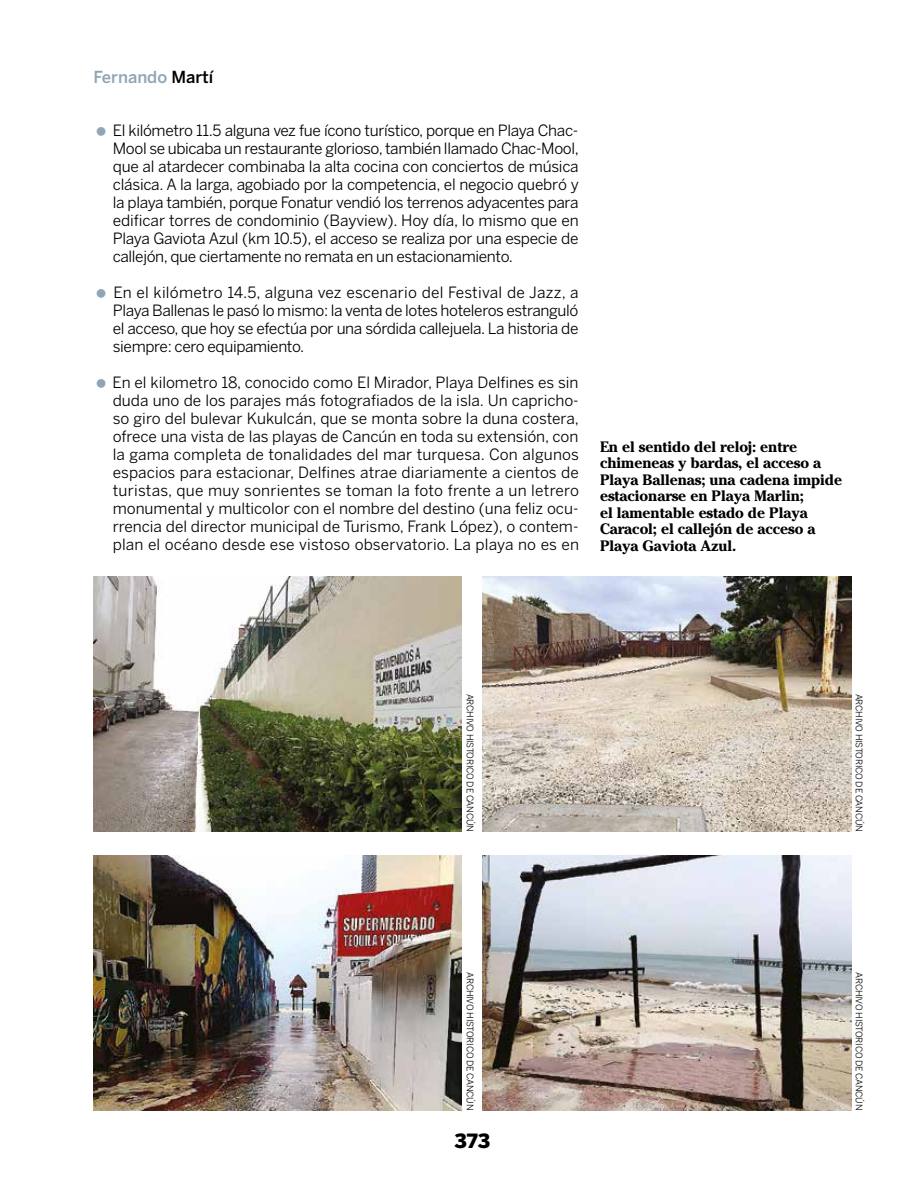
<style>
.page{position:relative;width:915px;height:1191px;background:#fff}
.page>*{position:absolute;margin:0;border:0;box-sizing:border-box;transform-origin:0 0}
.t1{font:900 19.5px "Benton Sans";color:#000}
.t2{font:500 16.5px "Benton Sans";color:#90a5b5}
.t3{font:15.45px/18px "Benton Sans";letter-spacing:-.025em;color:#000;text-align:justify}
.t4{font:700 15px/16.5px "Cheltenham Std";letter-spacing:-.01em;color:#000}
.t5{font:9px "Benton Sans";letter-spacing:-.025em;color:#000}
.s1{color:#000}
</style>
<div class="page">
<img style="left:94px;top:855px;width:367px;height:255px">
<img style="left:94px;top:577px;width:367px;height:255px">
<img style="left:483px;top:855px;width:367px;height:255px">
<img style="left:483px;top:577px;width:367px;height:255px">
<p class="t2" style="left:94px;top:67px;width:121px">Fernando <span class="s1">Martí</span></p>
<p class="t3" style="left:113px;top:121px;width:467px">El kilómetro 11.5 alguna vez fue ícono turístico, porque en Playa Chac-Mool se ubicaba un restaurante glorioso, también llamado Chac-Mool, que al atardecer combinaba la alta cocina con conciertos de música clásica. A la larga, agobiado por la competencia, el negocio quebró y la playa también, porque Fonatur vendió los terrenos adyacentes para edificar torres de condominio (Bayview). Hoy día, lo mismo que en Playa Gaviota Azul (km 10.5), el acceso se realiza por una especie de callejón, que ciertamente no remata en un estacionamiento.</p>
<p class="t3" style="left:113px;top:283px;width:467px">En el kilómetro 14.5, alguna vez escenario del Festival de Jazz, a Playa Ballenas le pasó lo mismo: la venta de lotes hoteleros estranguló el acceso, que hoy se efectúa por una sórdida callejuela. La historia de siempre: cero equipamiento.</p>
<p class="t3" style="left:112px;top:373px;width:468px">En el kilometro 18, conocido como El Mirador, Playa Delfines es sin duda uno de los parajes más fotografiados de la isla. Un capricho&shy;so giro del bulevar Kukulcán, que se monta sobre la duna costera, ofrece una vista de las playas de Cancún en toda su extensión, con la gama completa de tonalidades del mar turquesa. Con algunos espacios para estacionar, Delfines atrae diariamente a cientos de turistas, que muy sonrientes se toman la foto frente a un letrero monumental y multicolor con el nombre del destino (una feliz ocu&shy;rrencia del director municipal de Turismo, Frank López), o contem&shy;plan el océano desde ese vistoso observatorio. La playa no es en</p>
<p class="t4" style="left:600px;top:438px;width:243px">En el sentido del reloj: entre chimeneas y bardas, el acceso a<br>Playa Ballenas; una cadena impide estacionarse en Playa Marlin;<br>el lamentable estado de Playa<br>Caracol; el callejón de acceso a<br>Playa Gaviota Azul.</p>
<p class="t5" style="left:475px;top:693px;width:140px;rotate:90deg">ARCHIVO HISTORICO DE CANCÚN</p>
<p class="t5" style="left:864px;top:693px;width:140px;rotate:90deg">ARCHIVO HISTORICO DE CANCÚN</p>
<p class="t5" style="left:475px;top:972px;width:140px;rotate:90deg">ARCHIVO HISTORICO DE CANCÚN</p>
<p class="t1" style="left:454px;top:1129px;width:37px">373</p>
<p class="t5" style="left:864px;top:972px;width:140px;rotate:90deg">ARCHIVO HISTORICO DE CANCÚN</p>
</div>
